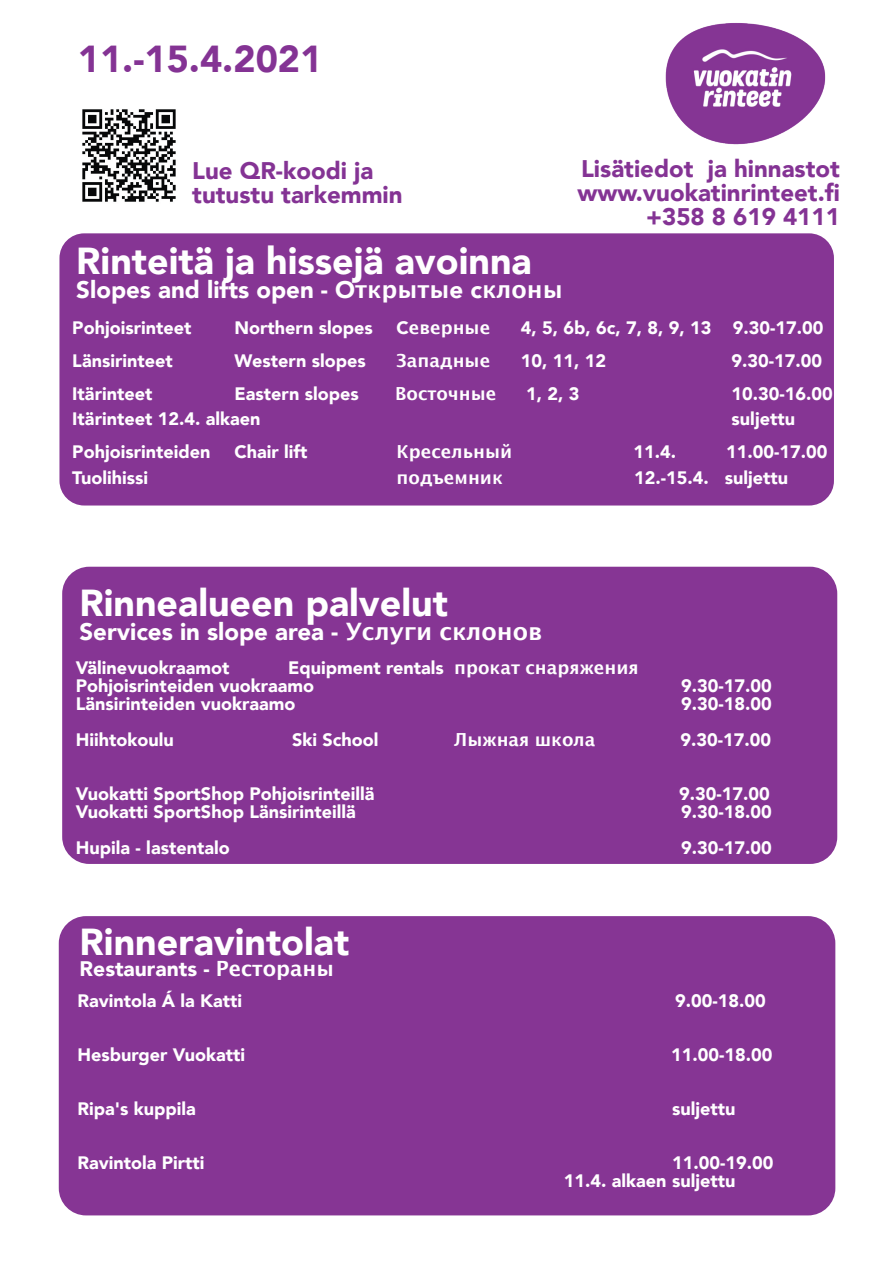
<style>
.page{position:relative;width:894px;height:1263px;background:#fff}
.page>*{position:absolute;margin:0;border:0;box-sizing:border-box;transform-origin:0 0}
.t1{font:900 37.5px "Avenir";color:#fff}
.t2{font:900 37.5px "Avenir";color:#843394}
.t3{font:900 24px/24px "Avenir";color:#843394;text-align:right}
.t4{font:900 24px "Avenir";color:#fff}
.t5{font:900 21px "Avenir";color:#fff}
.t6{font:900 18px/18px "Avenir";color:#fff}
.t7{font:700 18px "Lucida Grande";color:#fff}
.s1{font-family:"Lucida Grande";font-weight:700}
.s2{font-family:"Avenir";font-weight:900}
</style>
<div class="page">
<img style="left:665px;top:23px;width:161px;height:122px">
<div style="left:59px;top:233px;width:774px;height:272px;background:#863594;border-radius:25px"></div>
<div style="left:62px;top:567px;width:774px;height:297px;background:#863594;border-radius:27px"></div>
<div style="left:59px;top:916px;width:776px;height:299px;background:#863594;border-radius:27px"></div>
<img style="left:82px;top:109px;width:94px;height:93px">
<h1 class="t2" style="left:78px;top:35px;width:246px">11.-15.4.2021</h1>
<h2 class="t3" style="left:192px;top:159px;width:212px;text-align:left">Lue QR-koodi ja tutustu tarkemmin</h2>
<h2 class="t3" style="left:577px;top:157px;width:264px">Lisätiedot ja hinnastot www.vuokatinrinteet.fi +358 8 619 4111</h2>
<h1 class="t1" style="left:76px;top:237px;width:456px">Rinteitä ja hissejä avoinna</h1>
<h2 class="t4" style="left:76px;top:274px;width:488px">Slopes and lifts open - O<span class="s1">ткрыты</span>e c<span class="s1">клоны</span></h2>
<p class="t6" style="left:72px;top:319px;width:121px">Pohjoisrinteet</p>
<p class="t6" style="left:234px;top:319px;width:140px">Northern slopes</p>
<p class="t7" style="left:396px;top:320px;width:95px"><span class="s2">C</span>еверные</p>
<p class="t6" style="left:520px;top:319px;width:304px">4, 5, 6b, 6c, 7, 8, 9, 13 9.30-17.00</p>
<p class="t6" style="left:72px;top:352px;width:102px">Länsirinteet</p>
<p class="t6" style="left:234px;top:352px;width:133px">Western slopes</p>
<p class="t7" style="left:396px;top:353px;width:95px">Западные</p>
<p class="t6" style="left:520px;top:352px;width:87px">10, 11, 12</p>
<p class="t6" style="left:731px;top:352px;width:92px">9.30-17.00</p>
<p class="t6" style="left:72px;top:385px;width:81px">Itärinteet</p>
<p class="t6" style="left:234px;top:385px;width:126px">Eastern slopes</p>
<p class="t7" style="left:395px;top:386px;width:102px">Восточные</p>
<p class="t6" style="left:526px;top:385px;width:55px">1, 2, 3</p>
<p class="t6" style="left:731px;top:385px;width:103px">10.30-16.00</p>
<p class="t6" style="left:72px;top:411px;width:189px">Itärinteet 12.4. alkaen</p>
<p class="t6" style="left:731px;top:411px;width:65px">suljettu</p>
<p class="t6" style="left:72px;top:444px;width:140px">Pohjoisrinteiden</p>
<p class="t6" style="left:234px;top:444px;width:75px">Chair lift</p>
<p class="t7" style="left:396px;top:444px;width:117px">Кресельный</p>
<p class="t6" style="left:633px;top:444px;width:44px">11.4.</p>
<p class="t6" style="left:726px;top:444px;width:103px">11.00-17.00</p>
<p class="t6" style="left:72px;top:469px;width:77px">Tuolihissi</p>
<p class="t7" style="left:396px;top:470px;width:108px">подъемник</p>
<p class="t6" style="left:634px;top:469px;width:155px">12.-15.4. suljettu</p>
<h1 class="t1" style="left:79px;top:579px;width:370px">Rinnealueen palvelut</h1>
<h2 class="t4" style="left:79px;top:616px;width:464px">Services in slope area - <span class="s1">Услуги склонов</span></h2>
<p class="t6" style="left:76px;top:660px;width:155px">Välinevuokraamot</p>
<p class="t6" style="left:76px;top:660px;width:564px;text-indent:212px">Equipment rentals <span class="s1">прокат снаряжения<br></span>Pohjoisrinteiden vuokraamo</p>
<p class="t6" style="left:681px;top:678px;width:92px">9.30-17.00</p>
<p class="t6" style="left:76px;top:696px;width:221px">Länsirinteiden vuokraamo</p>
<p class="t6" style="left:681px;top:696px;width:92px">9.30-18.00</p>
<p class="t6" style="left:76px;top:732px;width:100px">Hiihtokoulu</p>
<p class="t6" style="left:292px;top:732px;width:88px">Ski School</p>
<p class="t7" style="left:454px;top:732px;width:143px">Лыжная школа</p>
<p class="t6" style="left:680px;top:732px;width:92px">9.30-17.00</p>
<p class="t6" style="left:76px;top:786px;width:300px">Vuokatti SportShop Pohjoisrinteillä</p>
<p class="t6" style="left:678px;top:786px;width:92px">9.30-17.00</p>
<p class="t6" style="left:76px;top:804px;width:281px">Vuokatti SportShop Länsirinteillä</p>
<p class="t6" style="left:681px;top:804px;width:92px">9.30-18.00</p>
<p class="t6" style="left:76px;top:840px;width:155px">Hupila - lastentalo</p>
<p class="t6" style="left:681px;top:840px;width:92px">9.30-17.00</p>
<h1 class="t1" style="left:80px;top:917px;width:271px">Rinneravintolat</h1>
<p class="t5" style="left:80px;top:955px;width:256px">Restaurants - <span class="s1">Рестораны</span></p>
<p class="t6" style="left:77px;top:993px;width:166px">Ravintola Á la Katti</p>
<p class="t6" style="left:675px;top:993px;width:92px">9.00-18.00</p>
<p class="t6" style="left:77px;top:1047px;width:169px">Hesburger Vuokatti</p>
<p class="t6" style="left:671px;top:1047px;width:103px">11.00-18.00</p>
<p class="t6" style="left:77px;top:1101px;width:120px">Ripa's kuppila</p>
<p class="t6" style="left:671px;top:1101px;width:65px">suljettu</p>
<p class="t6" style="left:77px;top:1155px;width:129px">Ravintola Pirtti</p>
<p class="t6" style="left:563px;top:1155px;width:211px;text-indent:108px">11.00-19.00<br>11.4. alkaen suljettu</p>
</div>
